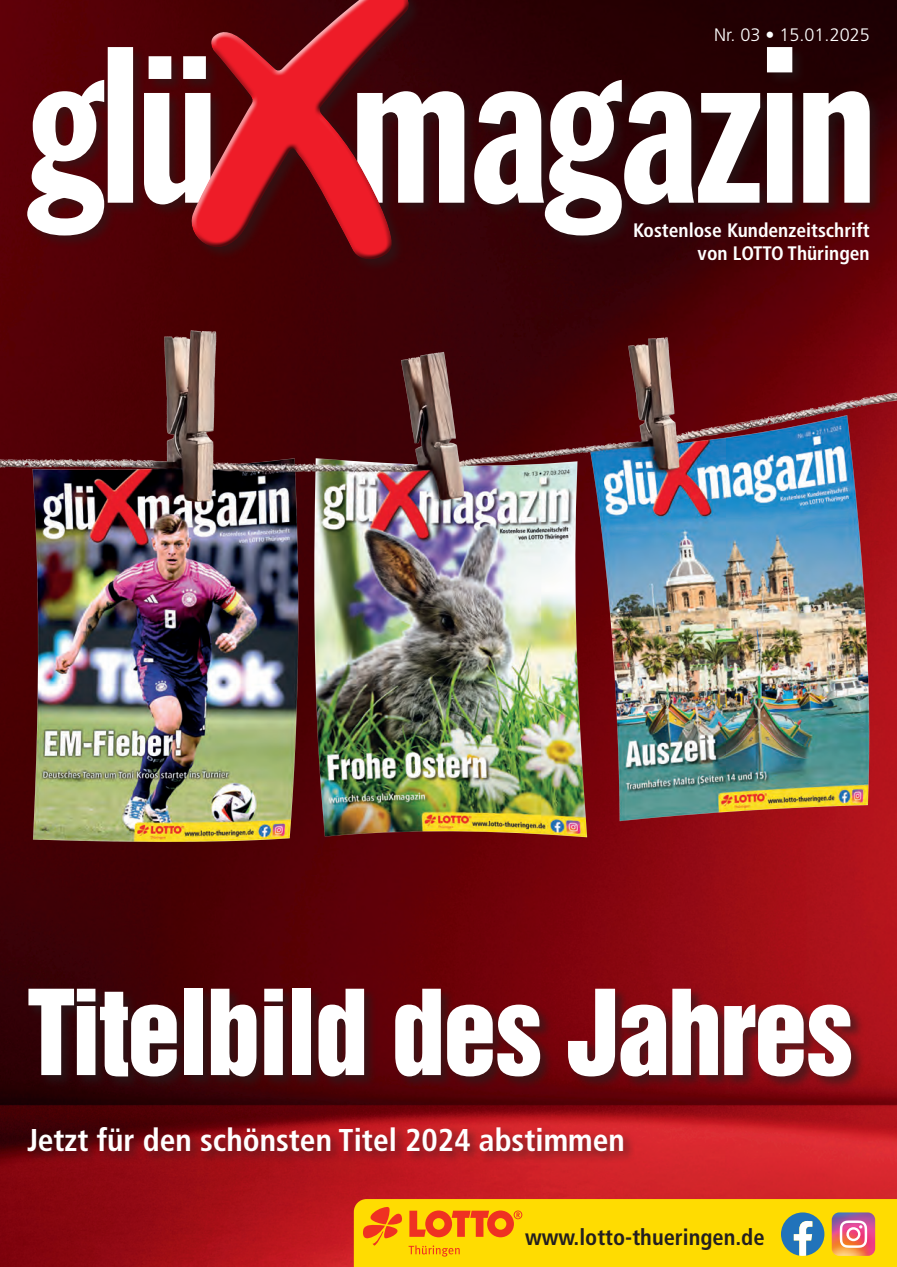
<style>
.page{position:relative;width:897px;height:1267px;background:#fff}
.page>*{position:absolute;margin:0;border:0;box-sizing:border-box;transform-origin:0 0}
.Headline{font:108px "Helvetica Inserat LT Std";letter-spacing:-.02em;color:#fff}
.Subline{font:700 condensed 31.5px "Frutiger LT Pro";color:#fff}
.Internetadresse_bw_rlp_sn_sh_th{font:700 condensed 22.5px "Frutiger LT Pro";color:#231f20}
.Herausgeber{font:700 condensed 19.5px "Frutiger LT Pro";color:#fff}
.KW_Datum{font:300 18px "Frutiger LT Pro";color:#fff}
</style>
<div class="page">
<img style="left:0;top:0;width:896px;height:1266px">
<div style="left:26px;top:0;width:858px;height:273px;background:#231f20;opacity:.5"></div>
<svg style="left:415px;top:47px;width:454px;height:188px"></svg>
<svg style="left:27px;top:47px;width:163px;height:188px"></svg>
<div style="left:190px;top:0;width:225px;height:260px;background:#231f20;opacity:.75"></div>
<img style="left:0;top:316px;width:896px;height:660px">
<div style="left:24px;top:1122px;width:611px;height:41px;background:#231f20;opacity:.42"></div>
<div style="left:26px;top:986px;width:839px;height:104px;background:#231f20;opacity:.57"></div>
<svg style="left:354px;top:1198px;width:543px;height:69px"></svg>
<p class="KW_Datum" style="left:714px;top:24px;width:157px">Nr. 03 • 15.01.2025</p>
<p class="Herausgeber" style="left:633px;top:218px;width:238px">Kostenlose Kundenzeitschrift</p>
<p class="Herausgeber" style="left:697px;top:241px;width:173px">von LOTTO Thüringen</p>
<p class="Headline" style="left:27px;top:967px;width:827px">Titelbild des Jahres</p>
<p class="Subline" style="left:27px;top:1121px;width:599px">Jetzt für den schönsten Titel 2024 abstimmen</p>
<p class="Internetadresse_bw_rlp_sn_sh_th" style="left:525px;top:1223px;width:241px">www.lotto-thueringen.de</p>
</div>
